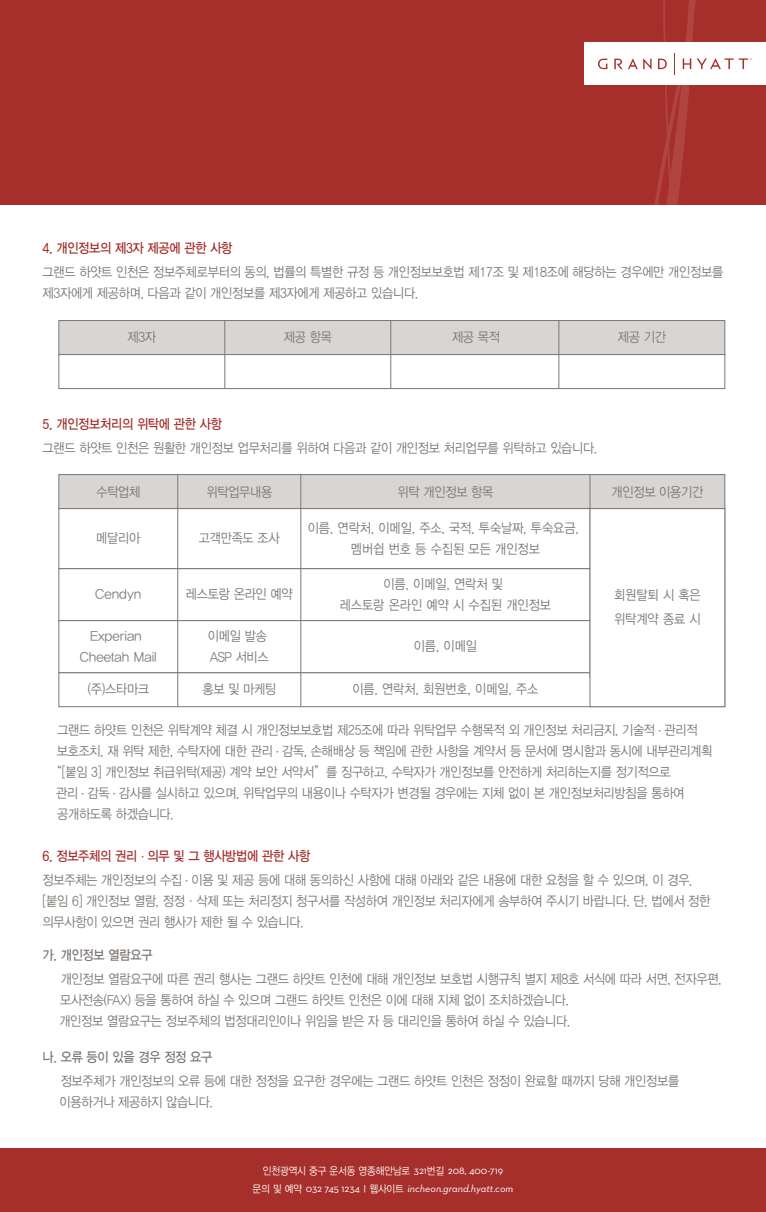
<style>
.page{position:relative;width:766px;height:1212px;background:#fff}
.page>*{position:absolute;margin:0;border:0;box-sizing:border-box;transform-origin:0 0}
.t1{font:13.5px/21px "YDIYGO320";letter-spacing:-.02em;color:#7d7773;scale:.9 1}
.t2{font:13.5px/21px "YDIYGO320";color:#7d7773;text-align:center;scale:.9 1}
.t3{font:13.5px "YDIYGO330";letter-spacing:-.02em;color:#a62f2b;scale:.9 1}
.t4{font:13.5px "YDIYGO330";letter-spacing:-.02em;color:#7d7773;scale:.9 1}
.t5{font:13.5px/21px "YDIYGO320";color:#7d7773;text-align:center}
.t6{font:13.5px "YDIYGO320";letter-spacing:-.02em;color:#7d7773}
.t7{font:13.5px "YDIYGO320";color:#a62f2b;scale:.84 1}
.t8{font:italic 10.5px "Neutraface 2 Text";color:#fff}
.t9{font:10.5px "YDIYGO320";letter-spacing:-.01em;color:#fff;scale:.9 1}
.s1{font-family:"Neutraface 2 Text"}
.s2{font-family:"YDIYGO320";font-style:normal}
.s3{font-style:normal}
</style>
<div class="page">
<div style="left:59px;top:320px;width:665px;height:35px;background:#d8d6d5;border:1px solid #7d7773"></div>
<div style="left:59px;top:354px;width:665px;height:35px;background:#fff;border:1px solid #7d7773"></div>
<div style="left:59px;top:672px;width:665px;height:35px;background:#fff;border:1px solid #7d7773"></div>
<div style="left:59px;top:620px;width:665px;height:53px;background:#fff;border:1px solid #7d7773"></div>
<hr style="left:224px;top:320px;width:1px;height:69px;background:#7d7773">
<hr style="left:390px;top:320px;width:1px;height:69px;background:#7d7773">
<hr style="left:558px;top:320px;width:1px;height:69px;background:#7d7773">
<div style="left:59px;top:474px;width:665px;height:35px;background:#d8d6d5;border:1px solid #7d7773"></div>
<div style="left:59px;top:508px;width:665px;height:61px;background:#fff;border:1px solid #7d7773"></div>
<hr style="left:177px;top:474px;width:1px;height:233px;background:#7d7773">
<hr style="left:300px;top:474px;width:1px;height:233px;background:#7d7773">
<hr style="left:589px;top:474px;width:1px;height:204px;background:#7d7773">
<div style="left:589px;top:508px;width:135px;height:199px;background:#fff;border:1px solid #7d7773"></div>
<div style="left:0;top:1148px;width:765px;height:64px;background:#a62f2b"></div>
<div style="left:0;top:0;width:765px;height:204px;background:#a62f2b"></div>
<div style="left:584px;top:43px;width:181px;height:42px;background:#fff"></div>
<svg style="left:597px;top:0;width:154px;height:204px"></svg>
<p class="t3" style="left:43px;top:240px;width:212px">4. 개인정보의 제3자 제공에 관한 사항</p>
<p class="t1" style="left:43px;top:262px;width:757px">그랜드 하얏트 인천은 정보주체로부터의 동의, 법률의 특별한 규정 등 개인정보보호법 제17조 및 제18조에 해당하는 경우에만 개인정보를 제3자에게 제공하며, 다음과 같이 개인정보를 제3자에게 제공하고 있습니다.</p>
<p class="t1" style="left:127px;top:327px;width:33px">제3자</p>
<p class="t1" style="left:284px;top:327px;width:55px">제공 항목</p>
<p class="t1" style="left:452px;top:327px;width:55px">제공 목적</p>
<p class="t1" style="left:617px;top:327px;width:55px">제공 기간</p>
<p class="t3" style="left:43px;top:416px;width:201px">5. 개인정보처리의 위탁에 관한 사항</p>
<p class="t1" style="left:43px;top:438px;width:617px">그랜드 하얏트 인천은 원활한 개인정보 업무처리를 위하여 다음과 같이 개인정보 처리업무를 위탁하고 있습니다.</p>
<p class="t1" style="left:206px;top:481px;width:75px">위탁업무내용</p>
<p class="t1" style="left:397px;top:481px;width:108px">위탁 개인정보 항목</p>
<p class="t1" style="left:611px;top:481px;width:103px">개인정보 이용기간</p>
<p class="t1" style="left:96px;top:481px;width:50px">수탁업체</p>
<p class="t1" style="left:96px;top:528px;width:50px">메달리아</p>
<p class="t1" style="left:199px;top:528px;width:91px">고객만족도 조사</p>
<p class="t2" style="left:308px;top:517px;width:302px">이름, 연락처, 이메일, 주소, 국적, 투숙날짜, 투숙요금, 멤버쉽 번호 등 수집된 모든 개인정보</p>
<p class="t2" style="left:339px;top:573px;width:236px">이름, 이메일, 연락처 및<br>레스토랑 온라인 예약 시 수집된 개인정보</p>
<p class="t1" style="left:413px;top:636px;width:72px">이름, 이메일</p>
<p class="t2" style="left:352px;top:679px;width:208px">이름, 연락처, 회원번호, 이메일, 주소</p>
<p class="t6" style="left:95px;top:587px;width:47px">Cendyn</p>
<p class="t1" style="left:186px;top:584px;width:120px">레스토랑 온라인 예약</p>
<p class="t2" style="left:614px;top:583px;width:98px;line-height:24px;text-align:left">회원탈퇴 시 혹은 위탁계약 종료 시</p>
<p class="t1" style="left:208px;top:625px;width:69px">이메일 발송<br>ASP 서비스</p>
<p class="t5" style="left:80px;top:625px;width:79px">Experian<br>Cheetah Mail</p>
<p class="t1" style="left:88px;top:679px;width:70px">(주)스타마크</p>
<p class="t1" style="left:202px;top:679px;width:84px">홍보 및 마케팅</p>
<p class="t1" style="left:57px;top:720px;width:712px">그랜드 하얏트 인천은 위탁계약 체결 시 개인정보보호법 제25조에 따라 위탁업무 수행목적 외 개인정보 처리금지, 기술적 . 관리적</p>
<p class="t1" style="left:57px;top:741px;width:729px">보호조치, 재 위탁 제한, 수탁자에 대한 관리 . 감독, 손해배상 등 책임에 관한 사항을 계약서 등 문서에 명시함과 동시에 내부관리계획</p>
<p class="t1" style="left:50px;top:762px;width:691px">“[붙임 3] 개인정보 취급위탁(제공) 계약 보안 서약서”를 징구하고, 수탁자가 개인정보를 안전하게 처리하는지를 정기적으로</p>
<p class="t1" style="left:56px;top:783px;width:699px">관리 . 감독 . 감사를 실시하고 있으며, 위탁업무의 내용이나 수탁자가 변경될 경우에는 지체 없이 본 개인정보처리방침을 통하여</p>
<p class="t1" style="left:57px;top:804px;width:131px">공개하도록 하겠습니다.</p>
<p class="t3" style="left:43px;top:849px;width:299px">6. 정보주체의 권리 의무 및 그 행사방법에 관한 사항</p>
<p class="t1" style="left:43px;top:870px;width:743px">정보주체는 개인정보의 수집 . 이용 및 제공 등에 대해 동의하신 사항에 대해 아래와 같은 내용에 대한 요청을 할 수 있으며, 이 경우, [붙임 6] 개인정보 열람, 정정ㆍ삭제 또는 처리정지 청구서를 작성하여 개인정보 처리자에게 송부하여 주시기 바랍니다. 단, 법에서 정한 의무사항이 있으면 권리 행사가 제한 될 수 있습니다.</p>
<p class="t4" style="left:43px;top:948px;width:124px">가. 개인정보 열람요구</p>
<p class="t1" style="left:59px;top:969px;width:737px">개인정보 열람요구에 따른 권리 행사는 그랜드 하얏트 인천에 대해 개인정보 보호법 시행규칙 별지 제8호 서식에 따라 서면, 전자우편, 모사전송(FAX) 등을 통하여 하실 수 있으며 그랜드 하얏트 인천은 이에 대해 지체 없이 조치하겠습니다.<br>개인정보 열람요구는 정보주체의 법정대리인이나 위임을 받은 자 등 대리인을 통하여 하실 수 있습니다.</p>
<p class="t4" style="left:43px;top:1050px;width:190px">나. 오류 등이 있을 경우 정정 요구</p>
<p class="t1" style="left:60px;top:1071px;width:689px">정보주체가 개인정보의 오류 등에 대한 정정을 요구한 경우에는 그랜드 하얏트 인천은 정정이 완료할 때까지 당해 개인정보를 이용하거나 제공하지 않습니다.</p>
<p class="t7" style="left:141px;top:845px;width:5px">.</p>
<p class="t9" style="left:263px;top:1165px;width:268px">인천광역시 중구 운서동 영종해안남로 <span class="s1">321</span>번길 <span class="s1">208, 400-719</span></p>
<p class="t8" style="left:252px;top:1182px;width:262px"><span class="s2">문의 및 예약</span> <span class="s3">032 745 1234</span> <span class="s2">l 웹사이트</span> incheon.grand.hyatt.com</p>
</div>
